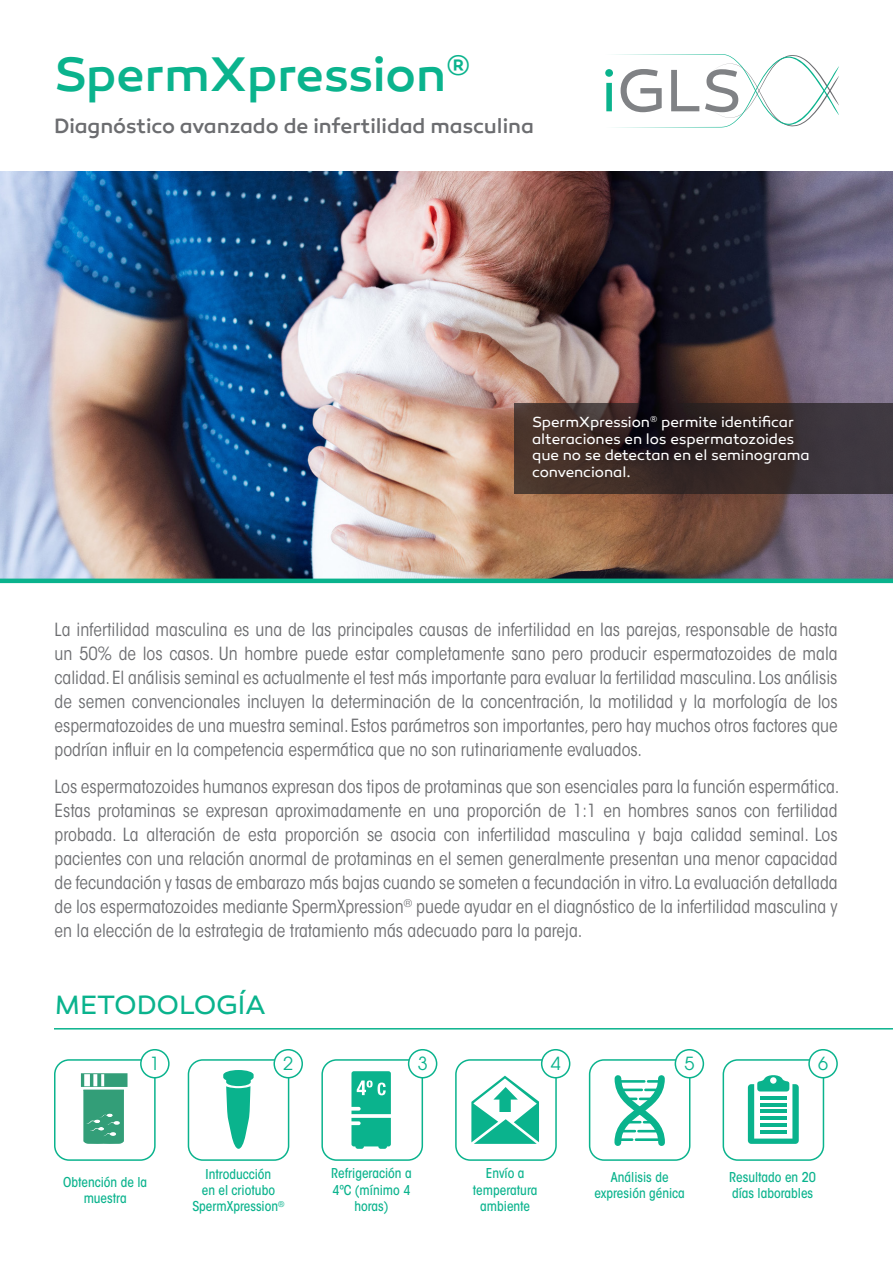
<style>
.page{position:relative;width:893px;height:1263px;background:#fff}
.page>*{position:absolute;margin:0;border:0;box-sizing:border-box;transform-origin:0 0}
.t1{font:500 49.5px "Canaro";letter-spacing:-.005em;color:#0ab38d}
.t2{font:27px "Canaro";letter-spacing:-.01em;color:#0ab38d}
.t3{font:500 21px "Canaro";letter-spacing:-.005em;color:#6c6d70}
.t4{font:condensed 18px/24px "ITC Avant Garde Std";color:#6c6d70;text-align:justify}
.t5{font:18px "ITC Avant Garde Std";color:#0ab38d}
.t6{font:15px/16.5px "Canaro";letter-spacing:-.005em;color:#fff}
.t7{font:500 condensed 13.5px/16.2px "ITC Avant Garde Std";color:#0ab38d;text-align:center}
</style>
<div class="page">
<hr style="left:54px;top:1028px;width:839px;height:1px;background:#0ab38d">
<svg style="left:605px;top:54px;width:234px;height:73px"></svg>
<div style="left:589px;top:1059px;width:101px;height:102px;border:2px solid #0ab38d;border-radius:14px"></div>
<div style="left:675px;top:1050px;width:28px;height:28px;background:#fff;border-radius:50%"></div>
<div style="left:675px;top:1049px;width:29px;height:29px;border:2px solid #0ab38d;border-radius:50%"></div>
<div style="left:723px;top:1059px;width:101px;height:102px;border:2px solid #0ab38d;border-radius:14px"></div>
<div style="left:809px;top:1050px;width:28px;height:28px;background:#fff;border-radius:50%"></div>
<div style="left:808px;top:1049px;width:30px;height:29px;border:2px solid #0ab38d;border-radius:50%"></div>
<div style="left:455px;top:1059px;width:102px;height:102px;border:2px solid #0ab38d;border-radius:14px"></div>
<div style="left:542px;top:1050px;width:28px;height:28px;background:#fff;border-radius:50%"></div>
<div style="left:541px;top:1049px;width:29px;height:29px;border:2px solid #0ab38d;border-radius:50%"></div>
<div style="left:321px;top:1059px;width:102px;height:102px;border:2px solid #0ab38d;border-radius:14px"></div>
<div style="left:409px;top:1050px;width:28px;height:28px;background:#fff;border-radius:50%"></div>
<div style="left:408px;top:1049px;width:29px;height:29px;border:2px solid #0ab38d;border-radius:50%"></div>
<div style="left:188px;top:1059px;width:101px;height:102px;border:2px solid #0ab38d;border-radius:14px"></div>
<div style="left:274px;top:1050px;width:28px;height:28px;background:#fff;border-radius:50%"></div>
<div style="left:273px;top:1049px;width:30px;height:29px;border:2px solid #0ab38d;border-radius:50%"></div>
<div style="left:54px;top:1059px;width:102px;height:102px;border:2px solid #0ab38d;border-radius:14px"></div>
<div style="left:141px;top:1050px;width:28px;height:28px;background:#fff;border-radius:50%"></div>
<div style="left:140px;top:1049px;width:30px;height:29px;border:2px solid #0ab38d;border-radius:50%"></div>
<img style="left:0;top:171px;width:893px;height:408px">
<svg style="left:514px;top:403px;width:379px;height:90px;background:#372b2a"></svg>
<hr style="left:0;top:579px;width:893px;height:4px;background:#0ab38d">
<svg style="left:471px;top:1076px;width:68px;height:68px"></svg>
<svg style="left:748px;top:1075px;width:51px;height:69px"></svg>
<hr style="left:760px;top:1096px;width:27px;height:3px;background:#0ab38d">
<hr style="left:760px;top:1103px;width:27px;height:3px;background:#0ab38d">
<hr style="left:760px;top:1110px;width:27px;height:3px;background:#0ab38d">
<hr style="left:760px;top:1116px;width:27px;height:4px;background:#0ab38d">
<hr style="left:760px;top:1123px;width:27px;height:3px;background:#0ab38d">
<hr style="left:760px;top:1130px;width:27px;height:3px;background:#0ab38d">
<svg style="left:351px;top:1071px;width:40px;height:78px;background:#30be9e"></svg>
<svg style="left:223px;top:1070px;width:31px;height:79px"></svg>
<svg style="left:614px;top:1075px;width:51px;height:71px"></svg>
<svg style="left:81px;top:1073px;width:47px;height:71px"></svg>
<p class="t1" style="left:54px;top:44px;width:418px">SpermXpression<sup>®</sup></p>
<p class="t3" style="left:54px;top:113px;width:481px">Diagnóstico avanzado de infertilidad masculina</p>
<p class="t6" style="left:532px;top:414px;width:279px">SpermXpression<sup>®</sup> permite identificar alteraciones en los espermatozoides que no se detectan en el seminograma convencional.</p>
<p class="t4" style="left:55px;top:618px;width:785px">La infertilidad masculina es una de las principales causas de infertilidad en las parejas, responsable de hasta un 50% de los casos. Un hombre puede estar completamente sano pero producir espermatozoides de mala calidad. El análisis seminal es actualmente el test más importante para evaluar la fertilidad masculina. Los análisis de semen convencionales incluyen la determinación de la concentración, la motilidad y la morfología de los espermatozoides de una muestra seminal. Estos parámetros son importantes, pero hay muchos otros factores que podrían influir en la competencia espermática que no son rutinariamente evaluados.</p>
<p class="t4" style="left:55px;top:774px;width:786px">Los espermatozoides humanos expresan dos tipos de protaminas que son esenciales para la función espermática.<br>Estas protaminas se expresan aproximadamente en una proporción de 1:1 en hombres sanos con fertilidad probada. La alteración de esta proporción se asocia con infertilidad masculina y baja calidad seminal. Los pacientes con una relación anormal de protaminas en el semen generalmente presentan una menor capacidad de fecundación y tasas de embarazo más bajas cuando se someten a fecundación in vitro. La evaluación detallada de los espermatozoides mediante SpermXpression<sup>®</sup> puede ayudar en el diagnóstico de la infertilidad masculina y en la elección de la estrategia de tratamiento más adecuado para la pareja.</p>
<h2 class="t2" style="left:55px;top:989px;width:213px">METODOLOGÍA</h2>
<p class="t5" style="left:150px;top:1052px;width:11px">1</p>
<p class="t5" style="left:283px;top:1052px;width:11px">2</p>
<p class="t5" style="left:418px;top:1052px;width:11px">3</p>
<p class="t5" style="left:551px;top:1052px;width:11px">4</p>
<p class="t5" style="left:684px;top:1052px;width:11px">5</p>
<p class="t5" style="left:818px;top:1052px;width:11px">6</p>
<p class="t7" style="left:63px;top:1174px;width:85px">Obtención de la muestra</p>
<p class="t7" style="left:192px;top:1166px;width:94px">Introducción<br>en el criotubo<br>SpermXpression<sup>®</sup></p>
<p class="t7" style="left:331px;top:1165px;width:82px">Refrigeración a<br>4ºC (mínimo 4 horas)</p>
<p class="t7" style="left:473px;top:1165px;width:66px">Envío a temperatura ambiente</p>
<p class="t7" style="left:594px;top:1169px;width:92px">Análisis de expresión génica</p>
<p class="t7" style="left:729px;top:1169px;width:88px">Resultado en 20</p>
<p class="t7" style="left:732px;top:1185px;width:83px">días laborables</p>
</div>
